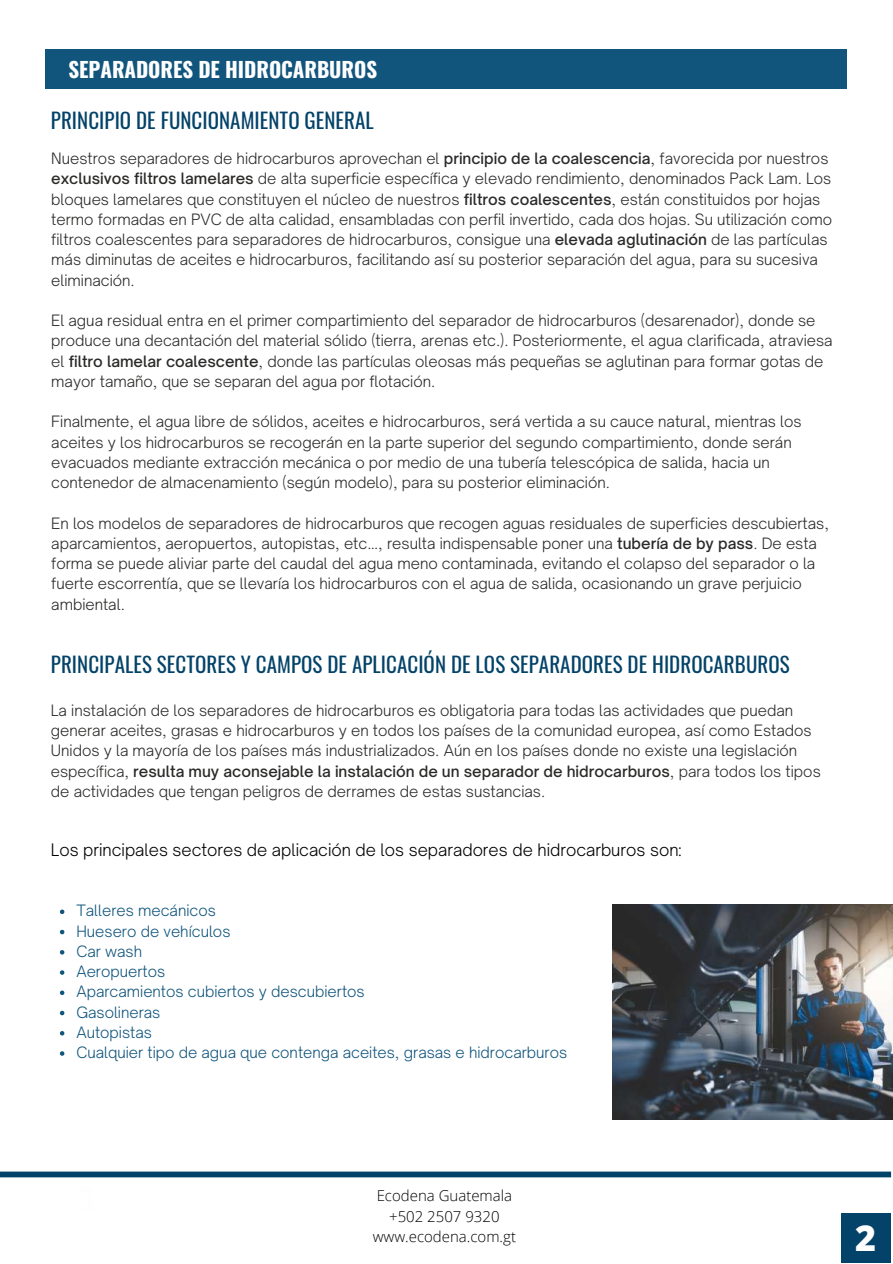
<style>
.page{position:relative;width:893px;height:1264px;background:#fff}
.page>*{position:absolute;margin:0;border:0;box-sizing:border-box;transform-origin:0 0}
.t1{font:800 35.85px "Open Sans";color:#fefefe}
.t2{font:21px "Oswald";letter-spacing:.005em;color:#044369}
.t3{font:700 21px "Oswald";letter-spacing:-.005em;color:#fefefe}
.t4{font:300 16.5px "Open Sauce One";color:#000}
.t5{font:300 15px/20.2px "Open Sauce One";color:#2b2a29}
.t6{font:300 15px/20.2px "Open Sauce One";color:#11557d}
.t7{font:300 15px/20.2px "Open Sans";color:#000;text-align:center}
.s1{font-weight:500}
</style>
<div class="page">
<div style="left:0;top:1171px;width:891px;height:6px;background:#044369"></div>
<div style="left:840px;top:1212px;width:50px;height:50px;background:#044369"></div>
<div style="left:46px;top:49px;width:800px;height:40px;background:#11557d"></div>
<img style="left:612px;top:904px;width:280px;height:215px">
<svg style="left:60px;top:909px;width:4px;height:5px"></svg>
<svg style="left:60px;top:929px;width:4px;height:5px"></svg>
<svg style="left:60px;top:950px;width:4px;height:4px"></svg>
<svg style="left:60px;top:970px;width:4px;height:4px"></svg>
<svg style="left:60px;top:990px;width:4px;height:5px"></svg>
<svg style="left:60px;top:1010px;width:4px;height:5px"></svg>
<svg style="left:60px;top:1031px;width:4px;height:4px"></svg>
<svg style="left:60px;top:1051px;width:4px;height:4px"></svg>
<h2 class="t3" style="left:69px;top:53px;width:310px">SEPARADORES DE HIDROCARBUROS</h2>
<h2 class="t2" style="left:51px;top:104px;width:324px">PRINCIPIO DE FUNCIONAMIENTO GENERAL</h2>
<p class="t5" style="left:51px;top:148px;width:782px">Nuestros separadores de hidrocarburos aprovechan el <span class="s1">principio de la coalescencia</span>, favorecida por nuestros <span class="s1">exclusivos filtros lamelares</span> de alta superficie específica y elevado rendimiento, denominados Pack Lam. Los bloques lamelares que constituyen el núcleo de nuestros <span class="s1">filtros coalescentes</span>, están constituidos por hojas termo formadas en PVC de alta calidad, ensambladas con perfil invertido, cada dos hojas. Su utilización como filtros coalescentes para separadores de hidrocarburos, consigue una <span class="s1">elevada aglutinación</span> de las partículas más diminutas de aceites e hidrocarburos, facilitando así su posterior separación del agua, para su sucesiva eliminación.</p>
<p class="t5" style="left:51px;top:310px;width:782px">El agua residual entra en el primer compartimiento del separador de hidrocarburos (desarenador), donde se produce una decantación del material sólido (tierra, arenas etc.). Posteriormente, el agua clarificada, atraviesa el <span class="s1">filtro lamelar coalescente</span>, donde las partículas oleosas más pequeñas se aglutinan para formar gotas de mayor tamaño, que se separan del agua por flotación.</p>
<p class="t5" style="left:51px;top:411px;width:751px">Finalmente, el agua libre de sólidos, aceites e hidrocarburos, será vertida a su cauce natural, mientras los aceites y los hidrocarburos se recogerán en la parte superior del segundo compartimiento, donde serán evacuados mediante extracción mecánica o por medio de una tubería telescópica de salida, hacia un contenedor de almacenamiento (según modelo), para su posterior eliminación.</p>
<p class="t5" style="left:51px;top:513px;width:779px">En los modelos de separadores de hidrocarburos que recogen aguas residuales de superficies descubiertas, aparcamientos, aeropuertos, autopistas, etc…, resulta indispensable poner una <span class="s1">tubería de by pass</span>. De esta forma se puede aliviar parte del caudal del agua meno contaminada, evitando el colapso del separador o la fuerte escorrentía, que se llevaría los hidrocarburos con el agua de salida, ocasionando un grave perjuicio ambiental.</p>
<h2 class="t2" style="left:51px;top:647px;width:740px">PRINCIPALES SECTORES Y CAMPOS DE APLICACIÓN DE LOS SEPARADORES DE HIDROCARBUROS</h2>
<p class="t5" style="left:51px;top:700px;width:771px">La instalación de los separadores de hidrocarburos es obligatoria para todas las actividades que puedan generar aceites, grasas e hidrocarburos y en todos los países de la comunidad europea, así como Estados Unidos y la mayoría de los países más industrializados. Aún en los países donde no existe una legislación específica, <span class="s1">resulta muy aconsejable la instalación de un separador de hidrocarburos</span>, para todos los tipos de actividades que tengan peligros de derrames de estas sustancias.</p>
<p class="t4" style="left:51px;top:839px;width:632px">Los principales sectores de aplicación de los separadores de hidrocarburos son:</p>
<p class="t6" style="left:76px;top:900px;width:492px">Talleres mecánicos<br>Huesero de vehículos<br>Car wash<br>Aeropuertos<br>Aparcamientos cubiertos y descubiertos<br>Gasolineras<br>Autopistas<br>Cualquier tipo de agua que contenga aceites, grasas e hidrocarburos</p>
<p class="t7" style="left:373px;top:1185px;width:145px">Ecodena Guatemala +502 2507 9320 www.ecodena.com.gt</p>
<h1 class="t1" style="left:855px;top:1212px;width:22px">2</h1>
</div>
